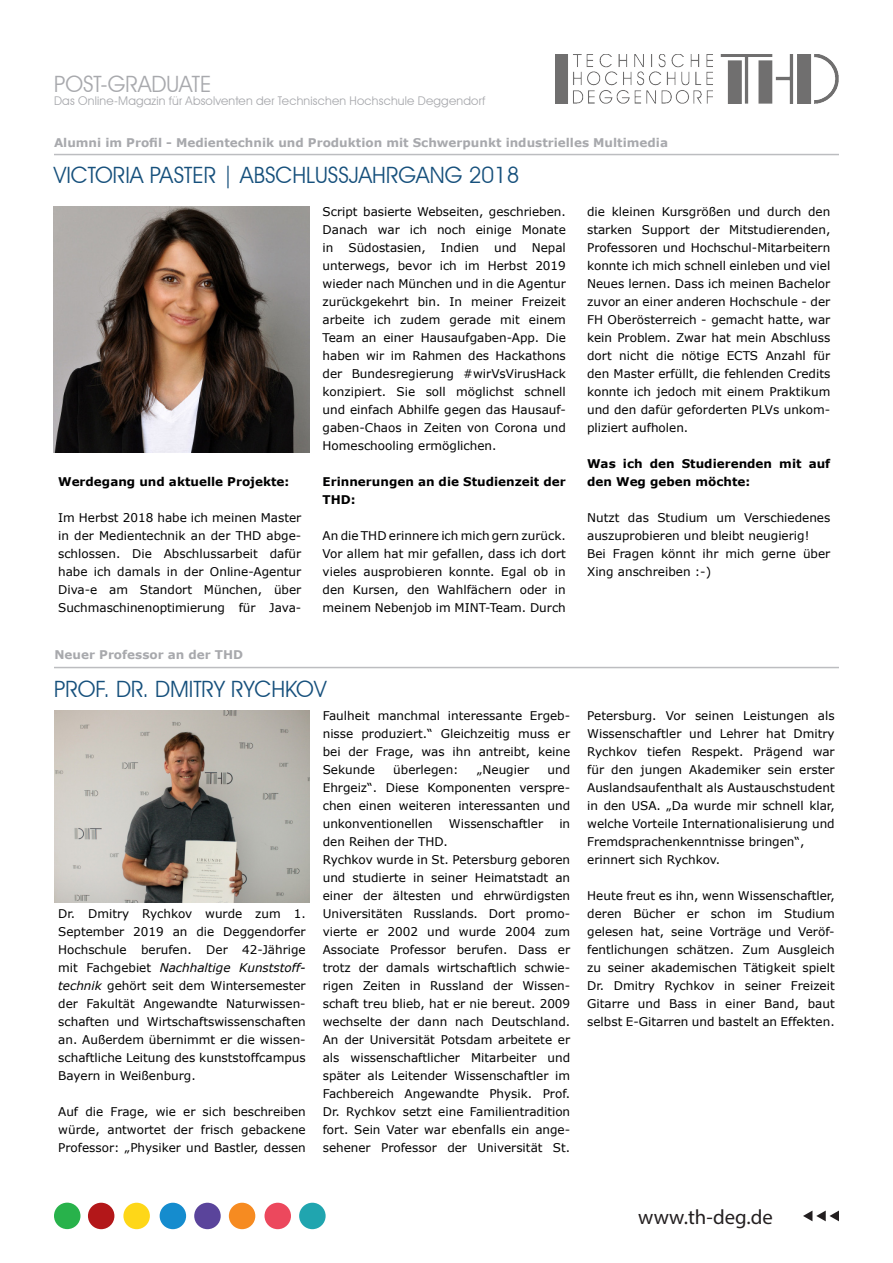
<style>
.page{position:relative;width:893px;height:1263px;background:#fff}
.page>*{position:absolute;margin:0;border:0;box-sizing:border-box;transform-origin:0 0}
.t1{font:22.5px "Avant Garde IT Cby BT";color:#16507c}
.t2{font:22.5px "Avant Garde IT Cby BT";color:#a8a9ad}
.t3{font:20.7px "Myriad Pro";color:#231f20}
.t4{font:12px/18px "Verdana";color:#000001;text-align:justify}
.t5{font:700 12px/18px "Verdana";color:#000001}
.t6{font:700 12px "Verdana";color:#a8a9ad}
.t7{font:12px "Avant Garde IT Cby BT";letter-spacing:.015em;color:#a8a9ad}
.s1{font-style:italic}
</style>
<div class="page">
<hr style="left:54px;top:154px;width:785px;height:1px;background:#bcbdc0">
<svg style="left:803px;top:1210px;width:36px;height:11px"></svg>
<div style="left:54px;top:1202px;width:26px;height:27px;background:#28b24b;border-radius:50%"></div>
<div style="left:88px;top:1203px;width:26px;height:26px;background:#b31719;border-radius:50%"></div>
<div style="left:123px;top:1203px;width:27px;height:26px;background:#fed718;border-radius:50%"></div>
<div style="left:160px;top:1203px;width:26px;height:26px;background:#158cce;border-radius:50%"></div>
<div style="left:194px;top:1203px;width:27px;height:26px;background:#5a449b;border-radius:50%"></div>
<div style="left:299px;top:1203px;width:27px;height:26px;background:#20a5af;border-radius:50%"></div>
<div style="left:229px;top:1203px;width:26px;height:26px;background:#f68b21;border-radius:50%"></div>
<div style="left:265px;top:1203px;width:26px;height:26px;background:#ec485d;border-radius:50%"></div>
<img style="left:54px;top:206px;width:255px;height:247px">
<hr style="left:54px;top:667px;width:785px;height:1px;background:#bcbdc0">
<img style="left:54px;top:710px;width:255px;height:192px">
<img style="left:555px;top:54px;width:284px;height:49px">
<p class="t2" style="left:54px;top:70px;width:159px">POST-GRADUATE</p>
<p class="t7" style="left:54px;top:94px;width:433px">Das Online-Magazin für Absolventen der Technischen Hochschule Deggendorf</p>
<p class="t6" style="left:54px;top:135px;width:616px">Alumni im Profil - Medientechnik und Produktion mit Schwerpunkt industrielles Multimedia</p>
<p class="t1" style="left:54px;top:161px;width:467px">VICTORIA PASTER | ABSCHLUSSJAHRGANG 2018</p>
<p class="t5" style="left:58px;top:473px;width:233px">Werdegang und aktuelle Projekte:</p>
<p class="t4" style="left:58px;top:509px;width:245px">Im Herbst 2018 habe ich meinen Master in der Medientechnik an der THD abge&shy;schlossen. Die Abschlussarbeit dafür habe ich damals in der Online-Agentur Diva-e am Standort München, über Suchmaschinenoptimierung für Java-</p>
<p class="t4" style="left:323px;top:203px;width:245px">Script basierte Webseiten, geschrieben.<br>Danach war ich noch einige Monate in</p>
<p class="t4" style="left:323px;top:239px;width:245px;text-indent:209px">Nepal unterwegs, bevor ich im Herbst 2019 wieder nach München und in die Agentur zurückgekehrt bin. In meiner Freizeit arbeite ich zudem gerade mit einem Team an einer Hausaufgaben-App. Die haben wir im Rahmen des Hackathons der Bundesregierung #wirVsVirusHack konzipiert. Sie soll möglichst schnell und einfach Abhilfe gegen das Hausauf&shy;gaben-Chaos in Zeiten von Corona und Homeschooling ermöglichen.</p>
<p class="t5" style="left:323px;top:473px;width:245px">Erinnerungen an die Studienzeit der<br>THD:</p>
<p class="t4" style="left:323px;top:527px;width:245px">An die THD erinnere ich mich gern zurück.<br>Vor allem hat mir gefallen, dass ich dort vieles ausprobieren konnte. Egal ob in den Kursen, den Wahlfächern oder in meinem Nebenjob im MINT-Team. Durch</p>
<p class="t4" style="left:348px;top:239px;width:170px">Südostasien, Indien und</p>
<p class="t6" style="left:54px;top:647px;width:190px">Neuer Professor an der THD</p>
<p class="t1" style="left:54px;top:675px;width:274px">PROF. DR. DMITRY RYCHKOV</p>
<p class="t4" style="left:58px;top:905px;width:249px">Dr. Dmitry Rychkov wurde zum 1.<br>September 2019 an die Deggendorfer Hochschule berufen. Der 42-Jährige mit Fachgebiet <span class="s1">Nachhaltige Kunststoff&shy;technik</span> gehört seit dem Wintersemester der Fakultät Angewandte Naturwissen&shy;schaften und Wirtschaftswissenschaften an. Außerdem übernimmt er die wissen&shy;schaftliche Leitung des kunststoffcampus Bayern in Weißenburg.</p>
<p class="t4" style="left:58px;top:1103px;width:249px">Auf die Frage, wie er sich beschreiben würde, antwortet der frisch gebackene Professor: „Physiker und Bastler, dessen</p>
<p class="t4" style="left:323px;top:707px;width:249px">Faulheit manchmal interessante Ergeb&shy;nisse produziert.“ Gleichzeitig muss er bei der Frage, was ihn antreibt, keine Sekunde</p>
<p class="t4" style="left:323px;top:761px;width:249px;text-indent:225px">und Ehrgeiz“. Diese Komponenten verspre&shy;chen einen weiteren interessanten und unkonventionellen</p>
<p class="t4" style="left:393px;top:761px;width:67px">überlegen:</p>
<p class="t4" style="left:477px;top:761px;width:54px">„Neugier</p>
<p class="t4" style="left:449px;top:815px;width:96px">Wissenschaftler</p>
<p class="t4" style="left:559px;top:815px;width:12px">in</p>
<p class="t4" style="left:323px;top:833px;width:127px">den Reihen der THD.</p>
<p class="t4" style="left:323px;top:851px;width:249px">Rychkov wurde in St. Petersburg geboren und studierte in seiner Heimatstadt an einer der ältesten und ehrwürdigsten Universitäten Russlands. Dort promo&shy;vierte er 2002 und wurde 2004 zum Associate Professor berufen. Dass er trotz der damals wirtschaftlich schwie&shy;rigen Zeiten in Russland der Wissen&shy;schaft treu blieb, hat er nie bereut. 2009 wechselte der dann nach Deutschland.<br>An der Universität Potsdam arbeitete er als wissenschaftlicher Mitarbeiter und später als Leitender Wissenschaftler im Fachbereich Angewandte Physik. Prof.<br>Dr. Rychkov setzt eine Familientradition fort. Sein Vater war ebenfalls ein ange&shy;sehener Professor der Universität St.</p>
<p class="t4" style="left:587px;top:203px;width:245px">die kleinen Kursgrößen und durch den starken Support der Mitstudierenden, Professoren und Hochschul-Mitarbeitern konnte ich mich schnell einleben und viel Neues lernen. Dass ich meinen Bachelor zuvor an einer anderen Hochschule - der FH Oberösterreich - gemacht hatte, war kein Problem. Zwar hat mein Abschluss dort nicht die nötige ECTS Anzahl für den Master erfüllt, die fehlenden Credits konnte ich jedoch mit einem Praktikum und den dafür geforderten PLVs unkom&shy;pliziert aufholen.</p>
<p class="t5" style="left:587px;top:455px;width:245px">Was ich den Studierenden mit auf den Weg geben möchte:</p>
<p class="t4" style="left:587px;top:509px;width:245px">Nutzt das Studium um Verschiedenes auszuprobieren und bleibt neugierig!</p>
<p class="t4" style="left:587px;top:545px;width:245px">Bei Fragen könnt ihr mich gerne über<br>Xing anschreiben :-)</p>
<p class="t4" style="left:587px;top:707px;width:249px">Petersburg. Vor seinen Leistungen als Wissenschaftler und Lehrer hat Dmitry Rychkov tiefen Respekt. Prägend war für den jungen Akademiker sein erster Auslandsaufenthalt als Austauschstudent in den USA. „Da wurde mir schnell klar, welche Vorteile Internationalisierung und Fremdsprachenkenntnisse bringen“,</p>
<p class="t4" style="left:587px;top:851px;width:135px">erinnert sich Rychkov.</p>
<p class="t4" style="left:587px;top:887px;width:249px">Heute freut es ihn, wenn Wissenschaftler, deren Bücher er schon im Studium gelesen hat, seine Vorträge und Veröf&shy;fentlichungen schätzen. Zum Ausgleich zu seiner akademischen Tätigkeit spielt Dr. Dmitry Rychkov in seiner Freizeit Gitarre und Bass in einer Band, baut selbst E-Gitarren und bastelt an Effekten.</p>
<p class="t3" style="left:638px;top:1204px;width:136px">www.th-deg.de</p>
</div>
